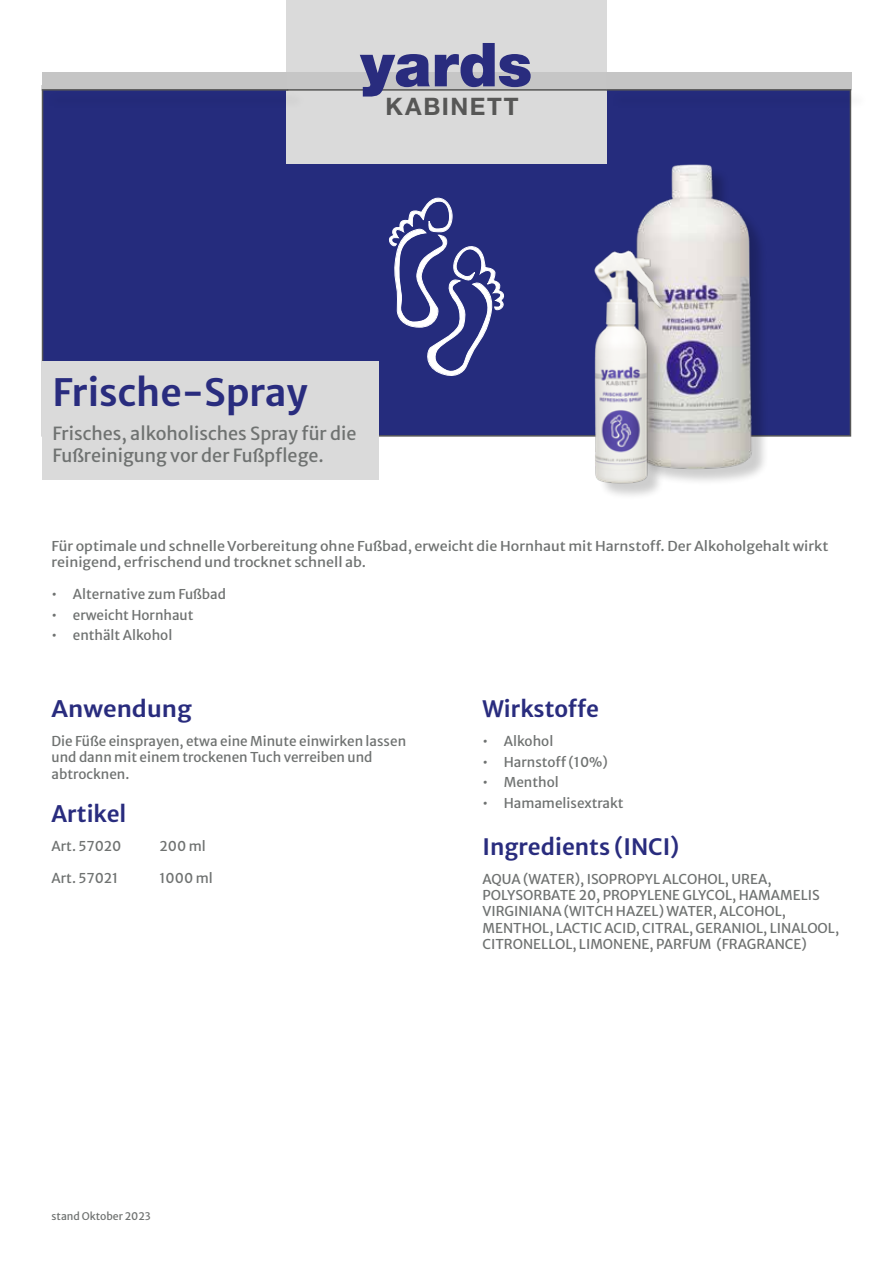
<style>
.page{position:relative;width:893px;height:1263px;background:#fff}
.page>*{position:absolute;margin:0;border:0;box-sizing:border-box;transform-origin:0 0}
.t1{font:600 37.5px "Merriweather Sans";color:#292c7e}
.t2{font:700 24.15px "Helvetica Neue LT Std";letter-spacing:.065em;color:#575756}
.t3{font:600 22.5px "Merriweather Sans";color:#292c7e}
.t4{font:600 22.5px "Merriweather Sans";color:#292c7e;scale:1.06 1}
.t5{font:18px/21.6px "Merriweather Sans";color:#6f7271}
.t6{font:13.5px/16.2px "Merriweather Sans";color:#6f7271}
.t7{font:13.5px/16.2px "Merriweather Sans";color:#6f7271;scale:1.06 1}
.t8{font:10.5px "Merriweather Sans";color:#6f7271}
</style>
<div class="page">
<div style="left:42px;top:85px;width:809px;height:352px;background:#252c7d;border:2px solid #575757"></div>
<div style="left:286px;top:0;width:321px;height:163px;background:#dadada"></div>
<div style="left:286px;top:72px;width:320px;height:17px;background:#c6c6c6"></div>
<hr style="left:286px;top:89px;width:320px;height:2px;background:#575756">
<svg style="left:360px;top:43px;width:171px;height:54px"></svg>
<div style="left:606px;top:72px;width:245px;height:17px;background:#c5c5c5"></div>
<div style="left:42px;top:72px;width:244px;height:17px;background:#c5c5c5"></div>
<div style="left:45px;top:91px;width:261px;height:18px;background:#000;opacity:.2"></div>
<hr style="left:42px;top:89px;width:246px;height:2px;background:#575757">
<div style="left:609px;top:91px;width:260px;height:18px;background:#000;opacity:.2"></div>
<hr style="left:606px;top:89px;width:245px;height:2px;background:#575757">
<svg style="left:389px;top:197px;width:115px;height:179px"></svg>
<div style="left:639px;top:168px;width:130px;height:318px;background:#000;opacity:.2"></div>
<img style="left:636px;top:164px;width:135px;height:309px">
<div style="left:42px;top:361px;width:337px;height:118px;background:#dadada"></div>
<div style="left:598px;top:254px;width:81px;height:247px;background:#000;opacity:.2"></div>
<img style="left:583px;top:242px;width:84px;height:244px">
<h2 class="t2" style="left:385px;top:92px;width:135px">KABINETT</h2>
<h1 class="t1" style="left:53px;top:359px;width:257px">Frische-Spray</h1>
<h3 class="t5" style="left:53px;top:421px;width:305px">Frisches, alkoholisches Spray für die<br>Fußreinigung vor der Fußpflege.</h3>
<p class="t7" style="left:52px;top:536px;width:734px">Für optimale und schnelle Vorbereitung ohne Fußbad, erweicht die Hornhaut mit Harnstoff. Der Alkoholgehalt wirkt reinigend, erfrischend und trocknet schnell ab.</p>
<p class="t6" style="left:52px;top:585px;width:176px">• Alternative zum Fußbad</p>
<p class="t6" style="left:52px;top:605px;width:143px">• erweicht Hornhaut</p>
<p class="t6" style="left:52px;top:625px;width:122px">• enthält Alkohol</p>
<h3 class="t4" style="left:52px;top:689px;width:134px">Anwendung</h3>
<p class="t6" style="left:52px;top:732px;width:356px">Die Füße einsprayen, etwa eine Minute einwirken lassen und dann mit einem trockenen Tuch verreiben und abtrocknen.</p>
<h3 class="t3" style="left:52px;top:794px;width:76px">Artikel</h3>
<p class="t6" style="left:52px;top:836px;width:71px">Art. 57020</p>
<p class="t6" style="left:160px;top:836px;width:48px">200 ml</p>
<p class="t6" style="left:52px;top:869px;width:68px">Art. 57021</p>
<p class="t6" style="left:160px;top:869px;width:55px">1000 ml</p>
<h3 class="t3" style="left:482px;top:689px;width:118px">Wirkstoffe</h3>
<p class="t6" style="left:482px;top:732px;width:72px">• Alkohol</p>
<p class="t6" style="left:482px;top:752px;width:127px">• Harnstoff (10%)</p>
<p class="t6" style="left:482px;top:773px;width:78px">• Menthol</p>
<p class="t6" style="left:482px;top:793px;width:143px">• Hamamelisextrakt</p>
<h3 class="t3" style="left:482px;top:827px;width:198px">Ingredients (INCI)</h3>
<p class="t6" style="left:482px;top:869px;width:358px">AQUA (WATER), ISOPROPYL ALCOHOL, UREA, POLYSORBATE 20, PROPYLENE GLYCOL, HAMAMELIS VIRGINIANA (WITCH HAZEL) WATER, ALCOHOL, MENTHOL, LACTIC ACID, CITRAL, GERANIOL, LINALOOL, CITRONELLOL, LIMONENE, PARFUM (FRAGRANCE)</p>
<p class="t8" style="left:52px;top:1207px;width:101px">stand Oktober 2023</p>
</div>
